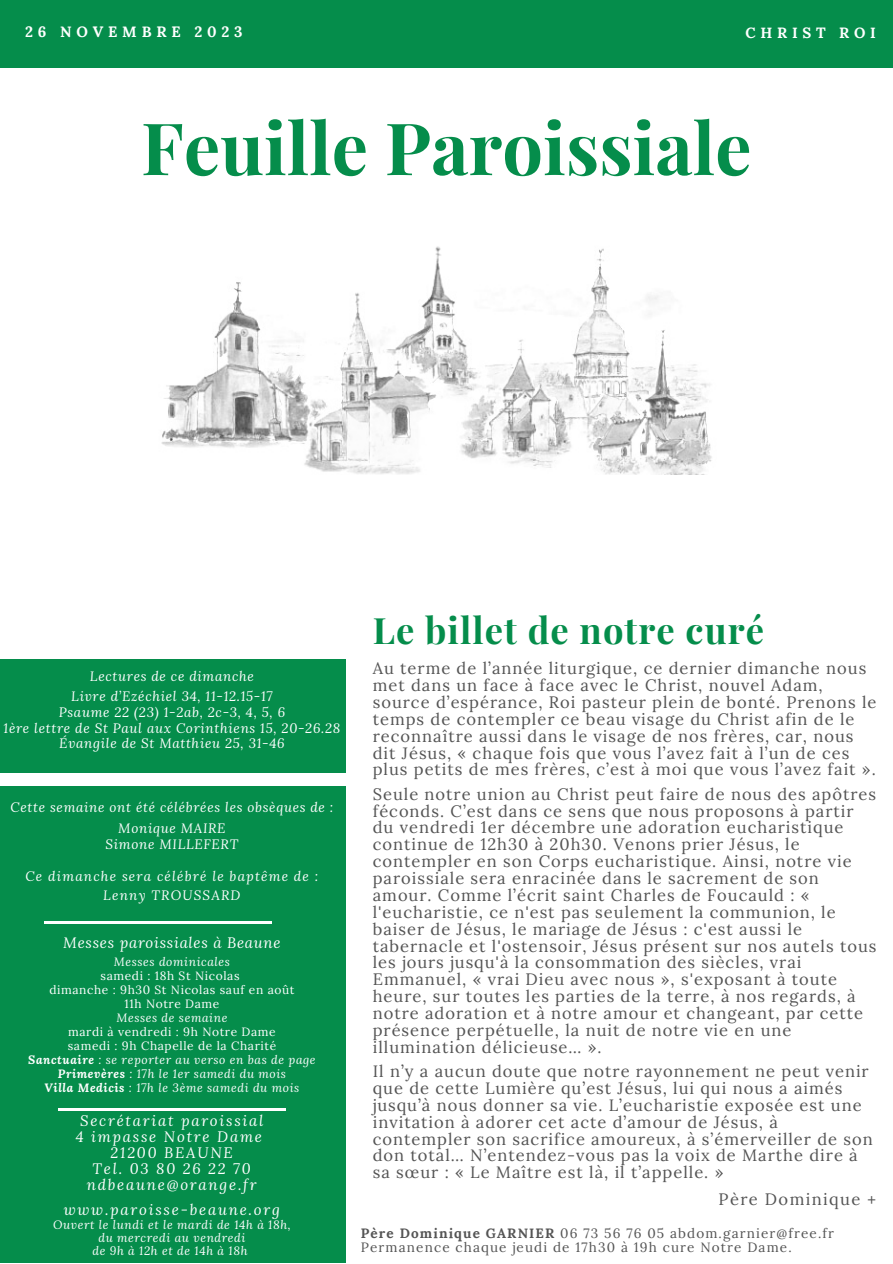
<style>
.page{position:relative;width:893px;height:1264px;background:#fff}
.page>*{position:absolute;margin:0;border:0;box-sizing:border-box;transform-origin:0 0}
.t1{font:700 72.15px "Playfair Display";color:#058d4b}
.t2{font:700 36.3px "Playfair Display";letter-spacing:.03em;color:#058d4b}
.t3{font:16.5px/16.8px "Lora";letter-spacing:.06em;color:#545454}
.t4{font:16.5px "Lora";letter-spacing:.085em;color:#545454}
.t5{font:italic 15px "Lora";letter-spacing:.12em;color:#fff}
.t6{font:italic 15px "Lora";letter-spacing:.05em;color:#fff}
.t7{font:700 15px "Lora";letter-spacing:.32em;color:#fff}
.t8{font:700 14.85px "Lora";letter-spacing:.32em;color:#fff}
.t9{font:italic 13.5px "Lora";letter-spacing:.05em;color:#fff}
.t10{font:13.5px "Lora";letter-spacing:.085em;color:#545454}
.t11{font:italic 13.5px "Lora";letter-spacing:.085em;color:#fff}
.t12{font:italic 12px "Lora";letter-spacing:.05em;color:#fff}
.t13{font:12px "Lora";letter-spacing:.05em;color:#fff}
.s1{font-weight:700}
</style>
<div class="page">
<img style="left:161px;top:246px;width:551px;height:229px">
<div style="left:0;top:659px;width:345px;height:603px;background:#058d4b"></div>
<div style="left:0;top:0;width:892px;height:67px;background:#058d4b"></div>
<div style="left:0;top:773px;width:347px;height:13px;background:#fff"></div>
<hr style="left:45px;top:921px;width:227px;height:2px;background:#fff">
<hr style="left:58px;top:1108px;width:227px;height:2px;background:#fff">
<p class="t7" style="left:25px;top:22px;width:219px">26 NOVEMBRE 2023</p>
<p class="t8" style="left:745px;top:23px;width:132px">CHRIST ROI</p>
<p class="t1" style="left:141px;top:97px;width:612px">Feuille Paroissiale</p>
<p class="t9" style="left:90px;top:666px;width:165px">Lectures de ce dimanche</p>
<p class="t9" style="left:71px;top:687px;width:203px">Livre d’Ezéchiel 34, 11-12.15-17</p>
<p class="t9" style="left:59px;top:703px;width:228px">Psaume 22 (23) 1-2ab, 2c-3, 4, 5, 6</p>
<p class="t9" style="left:4px;top:718px;width:338px">1ère lettre de St Paul aux Corinthiens 15, 20-26.28</p>
<p class="t9" style="left:59px;top:734px;width:227px">Évangile de St Matthieu 25, 31-46</p>
<p class="t9" style="left:11px;top:798px;width:324px">Cette semaine ont été célébrées les obsèques de :</p>
<p class="t9" style="left:118px;top:819px;width:109px">Monique MAIRE</p>
<p class="t9" style="left:106px;top:834px;width:134px">Simone MILLEFERT</p>
<p class="t11" style="left:26px;top:867px;width:294px">Ce dimanche sera célébré le baptême de :</p>
<p class="t11" style="left:103px;top:885px;width:139px">Lenny TROUSSARD</p>
<p class="t6" style="left:63px;top:932px;width:219px">Messes paroissiales à Beaune</p>
<p class="t12" style="left:114px;top:953px;width:118px">Messes dominicales</p>
<p class="t13" style="left:101px;top:968px;width:140px">samedi : 18h St Nicolas</p>
<p class="t13" style="left:49px;top:982px;width:246px">dimanche : 9h30 St Nicolas sauf en août</p>
<p class="t13" style="left:124px;top:996px;width:96px">11h Notre Dame</p>
<p class="t12" style="left:116px;top:1009px;width:113px">Messes de semaine</p>
<p class="t13" style="left:68px;top:1024px;width:209px">mardi à vendredi : 9h Notre Dame</p>
<p class="t13" style="left:68px;top:1038px;width:210px">samedi : 9h Chapelle de la Charité</p>
<p class="t12" style="left:28px;top:1051px;width:289px"><span class="s1">Sanctuaire</span> : se reporter au verso en bas de page</p>
<p class="t12" style="left:58px;top:1065px;width:230px"><span class="s1">Primevères</span> : 17h le 1er samedi du mois</p>
<p class="t12" style="left:45px;top:1079px;width:256px"><span class="s1">Villa Medicis</span> : 17h le 3ème samedi du mois</p>
<p class="t5" style="left:80px;top:1110px;width:185px">Secrétariat paroissial</p>
<p class="t5" style="left:76px;top:1126px;width:188px">4 impasse Notre Dame</p>
<p class="t5" style="left:111px;top:1142px;width:124px">21200 BEAUNE</p>
<p class="t5" style="left:93px;top:1158px;width:160px">Tel. 03 80 26 22 70</p>
<p class="t5" style="left:87px;top:1174px;width:171px">ndbeaune@orange.fr</p>
<p class="t5" style="left:64px;top:1199px;width:218px">www.paroisse-beaune.org</p>
<p class="t12" style="left:53px;top:1216px;width:239px">Ouvert le lundi et le mardi de 14h à 18h,</p>
<p class="t12" style="left:98px;top:1229px;width:148px">du mercredi au vendredi</p>
<p class="t12" style="left:92px;top:1242px;width:156px">de 9h à 12h et de 14h à 18h</p>
<p class="t2" style="left:373px;top:604px;width:393px">Le billet de notre curé</p>
<p class="t3" style="left:373px;top:659px;width:505px">Au terme de l’année liturgique, ce dernier dimanche nous met dans un face à face avec le Christ, nouvel Adam, source d’espérance, Roi pasteur plein de bonté. Prenons le temps de contempler ce beau visage du Christ afin de le reconnaître aussi dans le visage de nos frères, car, nous dit Jésus, « chaque fois que vous l’avez fait à l’un de ces plus petits de mes frères, c’est à moi que vous l’avez fait ».</p>
<p class="t3" style="left:373px;top:785px;width:505px">Seule notre union au Christ peut faire de nous des apôtres féconds. C’est dans ce sens que nous proposons à partir du vendredi 1er décembre une adoration eucharistique continue de 12h30 à 20h30. Venons prier Jésus, le contempler en son Corps eucharistique. Ainsi, notre vie paroissiale sera enracinée dans le sacrement de son amour. Comme l’écrit saint Charles de Foucauld : « l'eucharistie, ce n'est pas seulement la communion, le baiser de Jésus, le mariage de Jésus : c'est aussi le tabernacle et l'ostensoir, Jésus présent sur nos autels tous les jours jusqu'à la consommation des siècles, vrai Emmanuel, « vrai Dieu avec nous », s'exposant à toute heure, sur toutes les parties de la terre, à nos regards, à notre adoration et à notre amour et changeant, par cette présence perpétuelle, la nuit de notre vie en une illumination délicieuse… ».</p>
<p class="t3" style="left:373px;top:1062px;width:501px">Il n’y a aucun doute que notre rayonnement ne peut venir que de cette Lumière qu’est Jésus, lui qui nous a aimés jusqu’à nous donner sa vie. L’eucharistie exposée est une invitation à adorer cet acte d’amour de Jésus, à contempler son sacrifice amoureux, à s’émerveiller de son don total… N’entendez-vous pas la voix de Marthe dire à sa sœur : « Le Maître est là, il t’appelle. »</p>
<p class="t4" style="left:718px;top:1188px;width:159px">Père Dominique +</p>
<p class="t10" style="left:361px;top:1224px;width:475px"><span class="s1">Père Dominique GARNIER</span> 06 73 56 76 05 abdom.garnier@free.fr</p>
<p class="t10" style="left:361px;top:1238px;width:432px">Permanence chaque jeudi de 17h30 à 19h cure Notre Dame.</p>
</div>
